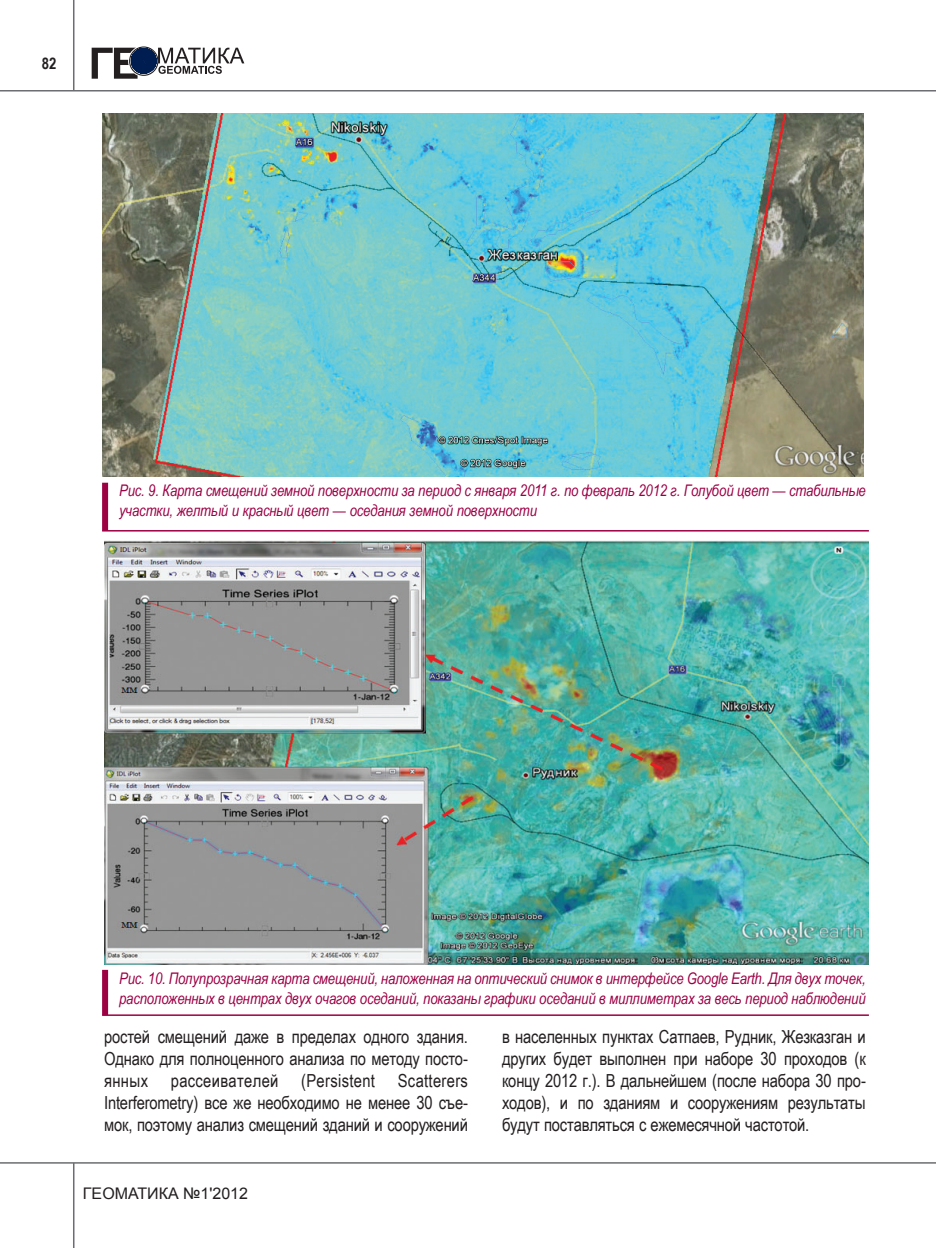
<style>
.page{position:relative;width:936px;height:1248px;background:#fff}
.page>*{position:absolute;margin:0;border:0;box-sizing:border-box;transform-origin:0 0}
.tekst{font:18px/22px "Arial Narrow";letter-spacing:-.01em;color:#231f20;text-align:justify}
.tekst-2{font:18px "Arial Narrow";letter-spacing:.02em;color:#231f20}
.t1{font:italic 16px/20px "Arial Narrow";letter-spacing:-.01em;color:#9d0144}
.t2{font:16px "Arial";color:#231f20}
.t3{font:700 16px "Arial Narrow";color:#231f20}
</style>
<div class="page">
<svg style="left:129px;top:46px;width:29px;height:30px"></svg>
<svg style="left:92px;top:48px;width:152px;height:31px"></svg>
<div style="left:131px;top:48px;width:25px;height:25px;border:1px solid #001d51;border-radius:50%"></div>
<hr style="left:73px;top:0;width:1px;height:91px;background:#6c6d70">
<hr style="left:73px;top:1162px;width:1px;height:85px;background:#6c6d70">
<hr style="left:0;top:90px;width:935px;height:1px;background:#6c6d70">
<hr style="left:0;top:1161px;width:935px;height:2px;background:#6c6d70">
<hr style="left:102px;top:530px;width:766px;height:1px;background:#9d0144">
<div style="left:102px;top:482px;width:6px;height:48px;background:#9d0144"></div>
<hr style="left:102px;top:1014px;width:766px;height:1px;background:#9d0144">
<div style="left:102px;top:969px;width:6px;height:46px;background:#9d0144"></div>
<img style="left:104px;top:540px;width:764px;height:424px">
<img style="left:102px;top:113px;width:761px;height:363px">
<p class="t3" style="left:42px;top:51px;width:16px">82</p>
<p class="t1" style="left:119px;top:480px;width:748px">Рис. 9. Карта смещений земной поверхности за период с января 2011 г. по февраль 2012 г. Голубой цвет — стабильные участки, желтый и красный цвет — оседания земной поверхности</p>
<p class="t1" style="left:119px;top:967px;width:748px">Рис. 10. Полупрозрачная карта смещений, наложенная на оптический снимок в интерфейсе Google Earth. Для двух точек, расположенных в центрах двух очагов оседаний, показаны графики оседаний в миллиметрах за весь период наблюдений</p>
<p class="tekst" style="left:104px;top:1025px;width:365px">ростей смещений даже в пределах одного здания.<br>Однако для полноценного анализа по методу посто&shy;янных</p>
<p class="tekst" style="left:104px;top:1069px;width:365px;text-indent:294px">Scatterers Interferometry) все же необходимо не менее 30 съе&shy;мок, поэтому анализ смещений зданий и сооружений</p>
<p class="tekst-2" style="left:171px;top:1067px;width:109px">рассеивателей</p>
<p class="tekst-2" style="left:301px;top:1067px;width:75px">(Persistent</p>
<p class="t2" style="left:83px;top:1182px;width:166px">ГЕОМАТИКА №1'2012</p>
<p class="tekst" style="left:502px;top:1025px;width:365px">в населенных пунктах Сатпаев, Рудник, Жезказган и других будет выполнен при наборе 30 проходов (к концу 2012 г.). В дальнейшем (после набора 30 про&shy;ходов), и по зданиям и сооружениям результаты будут поставляться с ежемесячной частотой.</p>
</div>
